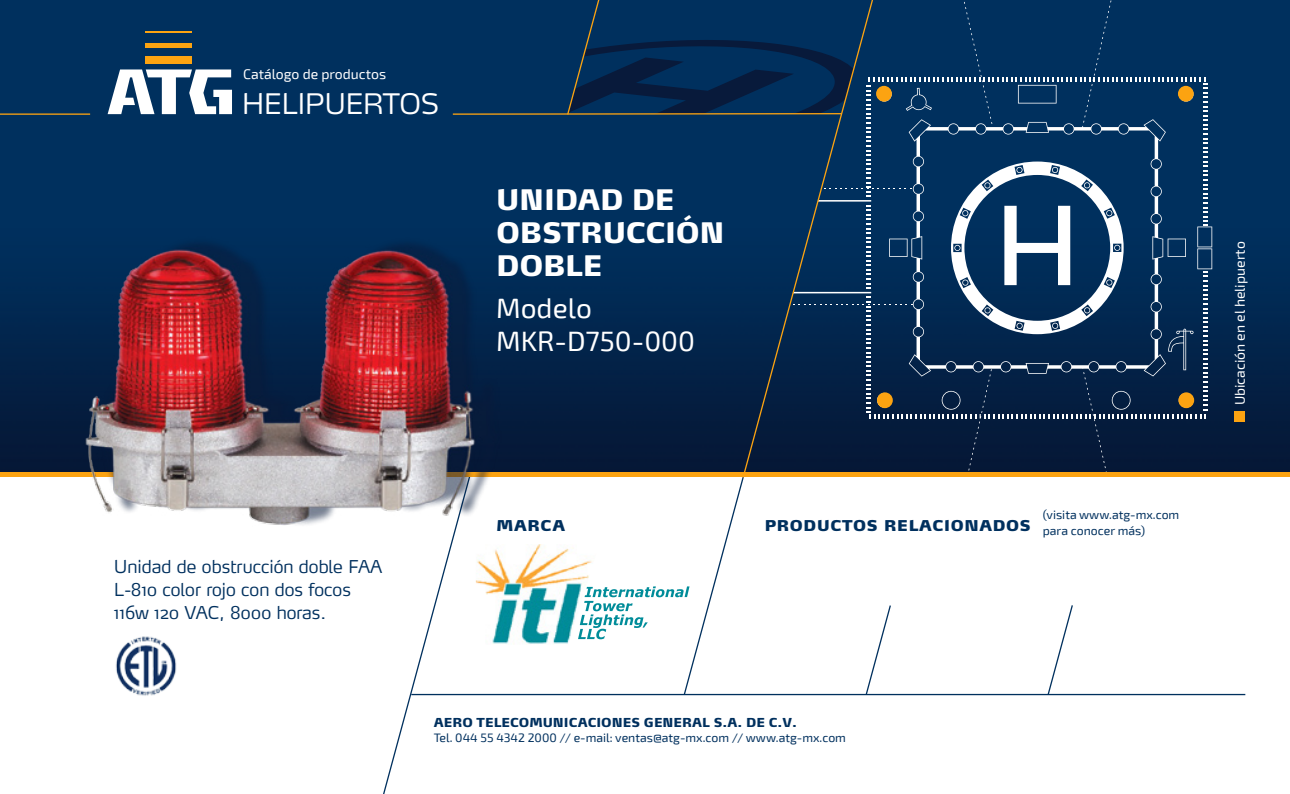
<style>
.page{position:relative;width:1290px;height:794px;background:#fff}
.page>*{position:absolute;margin:0;border:0;box-sizing:border-box;transform-origin:0 0}
.t1{font:900 28px/33.2px "Max";letter-spacing:-.01em;color:#fff}
.t2{font:28px/33.2px "Exo 2";color:#fff}
.t3{font:300 28px "Max";color:#fff}
.t4{font:19.25px "Max Extra Bold SC";color:#00305e}
.t5{font:300 17.5px/22.8px "Max";color:#00305e}
.t6{font:14px "Exo 2";color:#fff}
.t7{font:12.25px/15.8px "Exo 2";color:#00305e}
.t8{font:900 12.25px "Max";color:#00305e}
</style>
<div class="page">
<img style="left:0;top:0;width:1290px;height:794px">
<p class="t6" style="left:243px;top:66px;width:145px">Catálogo de productos</p>
<h1 class="t3" style="left:242px;top:86px;width:199px">HELIPUERTOS</h1>
<h1 class="t1" style="left:496px;top:183px;width:230px">UNIDAD DE<br>OBSTRUCCIÓN<br>DOBLE</h1>
<h1 class="t2" style="left:496px;top:292px;width:200px">Modelo<br>MKR-D750-000</h1>
<h3 class="t5" style="left:114px;top:555px;width:270px">Unidad de obstrucción doble FAA<br>L-810 color rojo con dos focos<br>116w 120 VAC, 8000 horas.</h3>
<h2 class="t4" style="left:496px;top:511px;width:71px">marca</h2>
<h2 class="t4" style="left:764px;top:511px;width:268px">productos relacionados</h2>
<p class="t7" style="left:1043px;top:507px;width:138px">(visita www.atg-mx.com para conocer más)</p>
<p class="t8" style="left:434px;top:714px;width:365px">AERO TELECOMUNICACIONES GENERAL S.A. DE C.V.</p>
<p class="t7" style="left:434px;top:730px;width:414px">Tel. 044 55 4342 2000 // e-mail: ventas@atg-mx.com // www.atg-mx.com</p>
<p class="t6" style="left:1232px;top:405px;width:165px;rotate:-90deg">Ubicación en el helipuerto</p>
</div>
